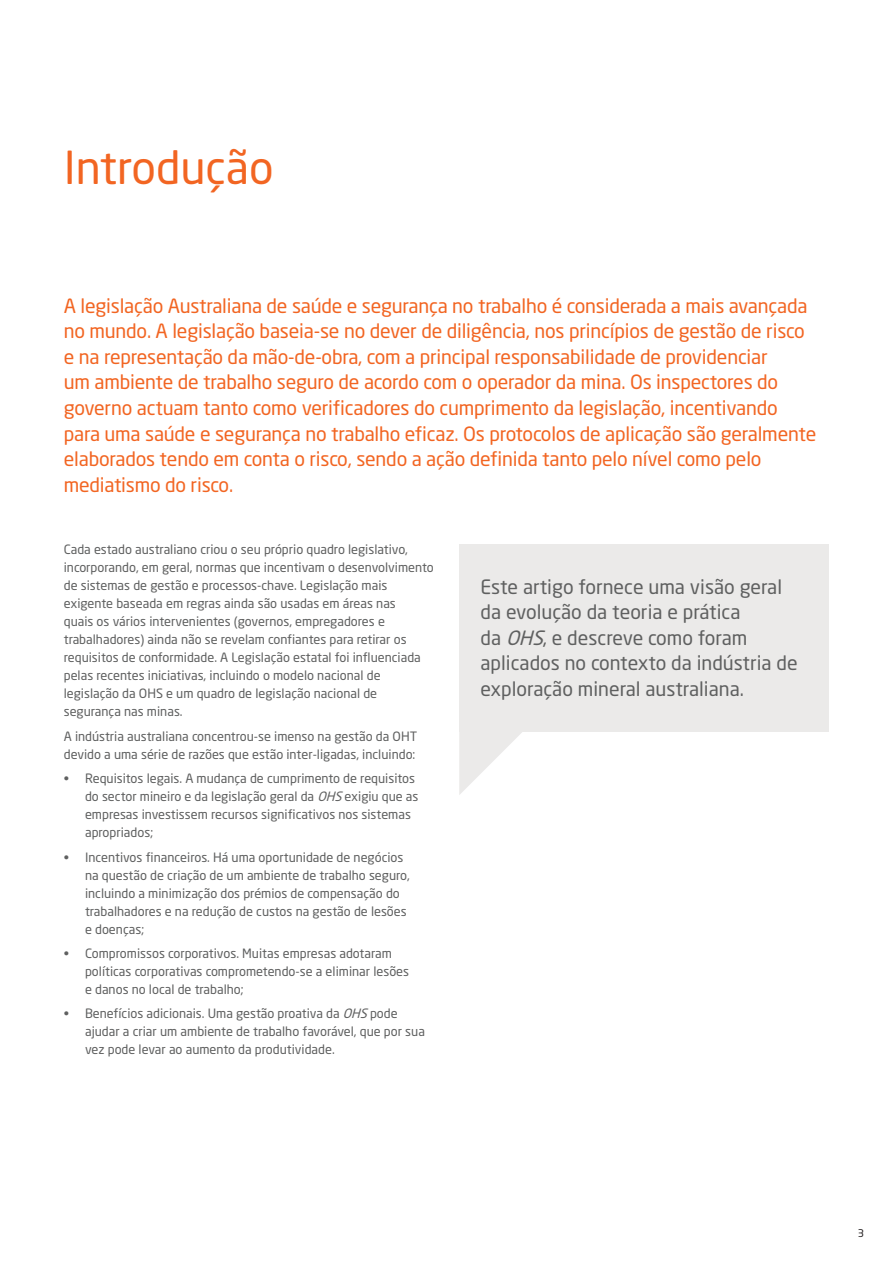
<style>
.page{position:relative;width:893px;height:1263px;background:#fff}
.page>*{position:absolute;margin:0;border:0;box-sizing:border-box;transform-origin:0 0}
.t1{font:45px "Neo Sans";color:#f26522}
.t2{font:19.5px/25.5px "Neo Sans";letter-spacing:-.01em;color:#f26522}
.t3{font:19.5px/25.5px "Neo Sans";color:#5f6060}
.t4{font:12.75px/18px "Neo Sans";color:#5f6060}
.t5{font:10.5px "Neo Sans";color:#231f20}
.s1{font-style:italic}
</style>
<div class="page">
<svg style="left:459px;top:731px;width:85px;height:64px"></svg>
<div style="left:459px;top:544px;width:370px;height:187px;background:#ebeae9"></div>
<h1 class="t1" style="left:64px;top:140px;width:211px">Introdução</h1>
<p class="t2" style="left:64px;top:293px;width:754px">A legislação Australiana de saúde e segurança no trabalho é considerada a mais avançada no mundo. A legislação baseia-se no dever de diligência, nos princípios de gestão de risco e na representação da mão-de-obra, com a principal responsabilidade de providenciar<br>um ambiente de trabalho seguro de acordo com o operador da mina. Os inspectores do governo actuam tanto como verificadores do cumprimento da legislação, incentivando para uma saúde e segurança no trabalho eficaz. Os protocolos de aplicação são geralmente elaborados tendo em conta o risco, sendo a ação definida tanto pelo nível como pelo mediatismo do risco.</p>
<p class="t4" style="left:64px;top:540px;width:371px">Cada estado australiano criou o seu próprio quadro legislativo, incorporando, em geral, normas que incentivam o desenvolvimento de sistemas de gestão e processos-chave. Legislação mais exigente baseada em regras ainda são usadas em áreas nas<br>quais os vários intervenientes (governos, empregadores e trabalhadores) ainda não se revelam confiantes para retirar os requisitos de conformidade. A Legislação estatal foi influenciada pelas recentes iniciativas, incluindo o modelo nacional de legislação da OHS e um quadro de legislação nacional de segurança nas minas.</p>
<p class="t4" style="left:64px;top:727px;width:355px">A indústria australiana concentrou-se imenso na gestão da OHT devido a uma série de razões que estão inter-ligadas, incluindo:</p>
<p class="t4" style="left:85px;top:769px;width:335px;text-indent:-21px">• Requisitos legais. A mudança de cumprimento de requisitos do sector mineiro e da legislação geral da <span class="s1">OHS</span>exigiu que as empresas investissem recursos significativos nos sistemas apropriados;</p>
<p class="t4" style="left:85px;top:848px;width:326px;text-indent:-21px">• Incentivos financeiros. Há uma oportunidade de negócios na questão de criação de um ambiente de trabalho seguro, incluindo a minimização dos prémios de compensação do trabalhadores e na redução de custos na gestão de lesões e doenças;</p>
<p class="t4" style="left:85px;top:944px;width:326px;text-indent:-21px">• Compromissos corporativos. Muitas empresas adotaram políticas corporativas comprometendo-se a eliminar lesões e danos no local de trabalho;</p>
<p class="t4" style="left:85px;top:1004px;width:341px;text-indent:-21px">• Benefícios adicionais. Uma gestão proativa da <span class="s1">OHS</span>pode ajudar a criar um ambiente de trabalho favorável, que por sua vez pode levar ao aumento da produtividade.</p>
<h2 class="t3" style="left:480px;top:573px;width:319px">Este artigo fornece uma visão geral da evolução da teoria e prática<br>da <span class="s1">OHS</span>, e descreve como foram aplicados no contexto da indústria de exploração mineral australiana.</h2>
<p class="t5" style="left:858px;top:1227px;width:8px">3</p>
</div>
